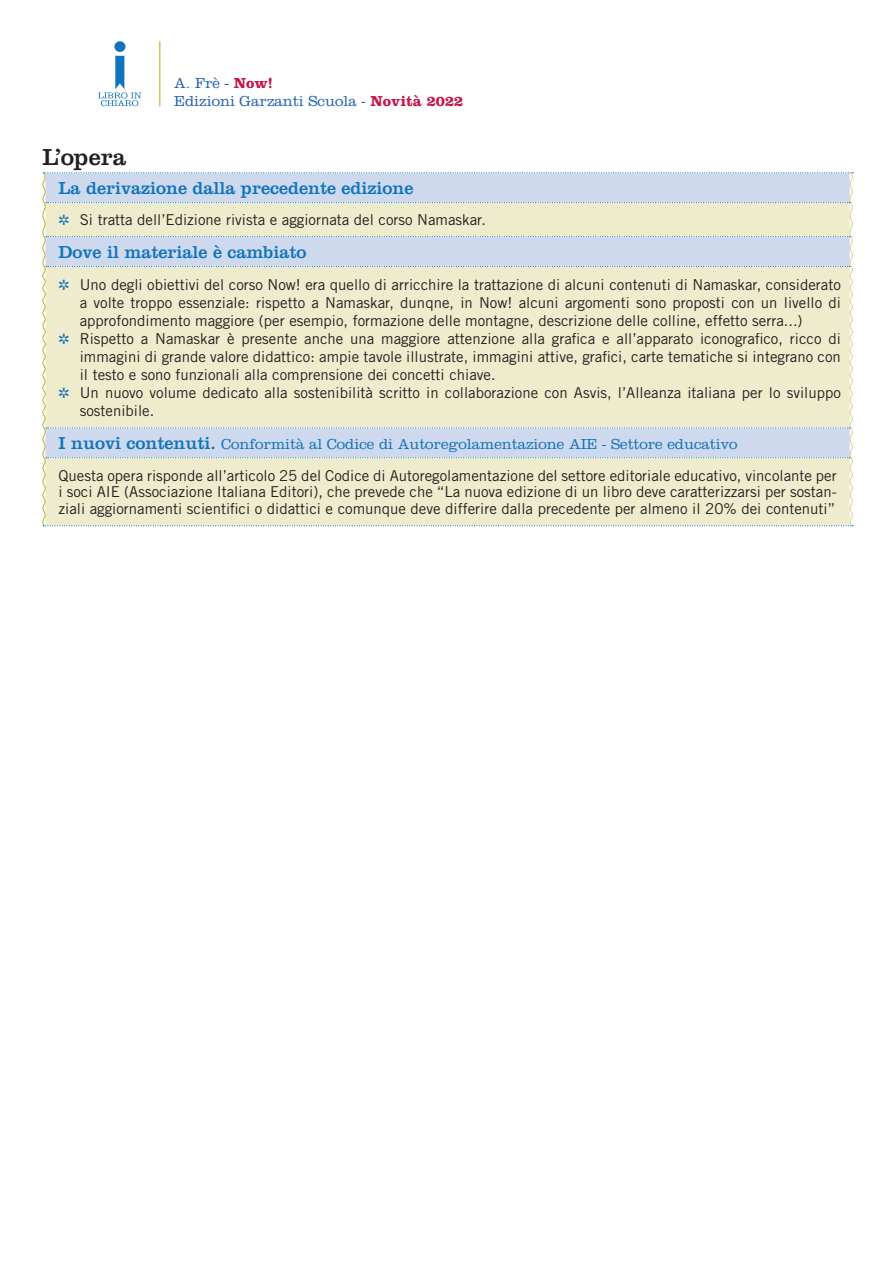
<style>
.page{position:relative;width:893px;height:1263px;background:#fff}
.page>*{position:absolute;margin:0;border:0;box-sizing:border-box;transform-origin:0 0}
.Titolo{font:24px "Clarendon LT Std";color:#231f20}
.Titoletto_bacchetta{font:18px "Clarendon LT Std";color:#1074bc}
.Paragrafo_normale{font:15px/18px "Trade Gothic LT Std";color:#231f20;text-align:justify}
.Titoletto_bacchetta-2{font:300 15px "Clarendon LT Std";color:#1074bc}
.t1{font:300 15px/18px "Clarendon LT Std";color:#2662af}
.s1{font-weight:700;color:#c5164a}
.s2{color:#1074bc}
.s3{font-weight:400;font-size:18px}
</style>
<div class="page">
<hr style="left:159px;top:41px;width:1px;height:65px;background:#bbb12a">
<div style="left:114px;top:41px;width:11px;height:11px;background:#1074bc;border-radius:50%"></div>
<svg style="left:98px;top:56px;width:43px;height:50px"></svg>
<svg style="left:42px;top:172px;width:812px;height:354px"></svg>
<p class="t1" style="left:174px;top:74px;width:291px">A. Frè - <span class="s1">Now!<br></span>Edizioni Garzanti Scuola - <span class="s1">Novità 2022</span></p>
<p class="Titolo" style="left:43px;top:143px;width:85px">L’opera</p>
<p class="Titoletto_bacchetta" style="left:59px;top:177px;width:356px">La derivazione dalla precedente edizione</p>
<p class="Paragrafo_normale" style="left:59px;top:211px;width:429px"><span class="s2">✲</span> Si tratta dell’Edizione rivista e aggiornata del corso Namaskar.</p>
<p class="Titoletto_bacchetta" style="left:59px;top:241px;width:249px">Dove il materiale è cambiato</p>
<p class="Paragrafo_normale" style="left:80px;top:275px;width:763px;text-indent:-21px"><span class="s2">✲</span> Uno degli obiettivi del corso Now! era quello di arricchire la trattazione di alcuni contenuti di Namaskar, considerato a volte troppo essenziale: rispetto a Namaskar, dunqne, in Now! alcuni argomenti sono proposti con un livello di approfondimento maggiore (per esempio, formazione delle montagne, descrizione delle colline, effetto serra...)</p>
<p class="Paragrafo_normale" style="left:80px;top:329px;width:763px;text-indent:-21px"><span class="s2">✲</span> Rispetto a Namaskar è presente anche una maggiore attenzione alla grafica e all’apparato iconografico, ricco di immagini di grande valore didattico: ampie tavole illustrate, immagini attive, grafici, carte tematiche si integrano con il testo e sono funzionali alla comprensione dei concetti chiave.</p>
<p class="Paragrafo_normale" style="left:80px;top:383px;width:763px;text-indent:-21px"><span class="s2">✲</span> Un nuovo volume dedicato alla sostenibilità scritto in collaborazione con Asvis, l’Alleanza italiana per lo sviluppo sostenibile.</p>
<p class="Titoletto_bacchetta-2" style="left:59px;top:435px;width:680px"><span class="s3">I nuovi contenuti.</span> Conformità al Codice di Autoregolamentazione AIE - Settore educativo</p>
<p class="Paragrafo_normale" style="left:59px;top:467px;width:780px;line-height:16.5px">Questa opera risponde all’articolo 25 del Codice di Autoregolamentazione del settore editoriale educativo, vincolante per i soci AIE (Associazione Italiana Editori), che prevede che “La nuova edizione di un libro deve caratterizzarsi per sostan&shy;ziali aggiornamenti scientifici o didattici e comunque deve differire dalla precedente per almeno il 20% dei contenuti”</p>
</div>
